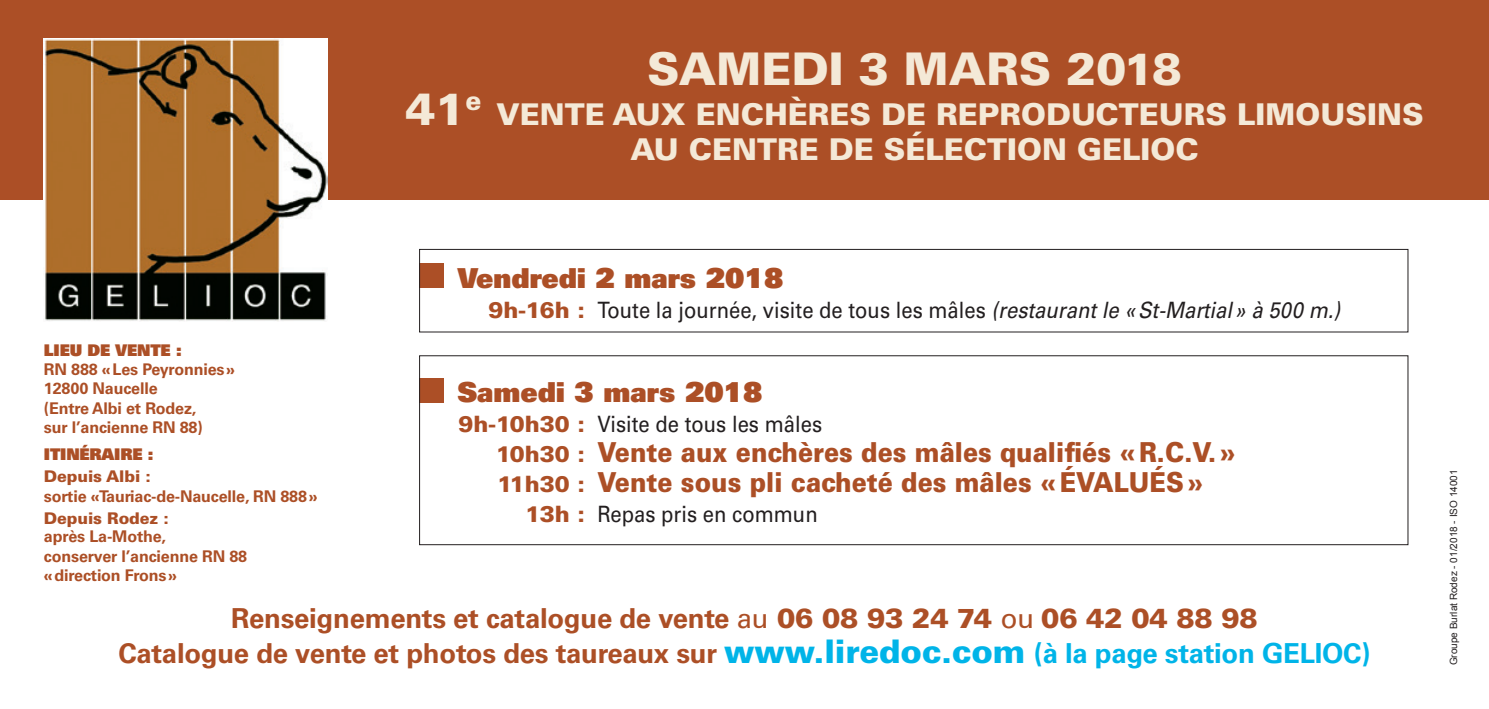
<style>
.page{position:relative;width:1489px;height:709px;background:#fff}
.page>*{position:absolute;margin:0;border:0;box-sizing:border-box;transform-origin:0 0}
.t1{font:900 45px "Univers";color:#f4e9d7}
.t2{font:900 30px/35px "Univers";color:#f4e9d7}
.t3{font:700 27.5px/34.5px "Univers";letter-spacing:-.01em;color:#ac4f26;text-align:center}
.t4{font:900 27.5px/30px "Univers";color:#ac4f26;scale:.9 1}
.t5{font:900 27.5px "Univers";color:#ac4f26}
.t6{font:22.5px "Univers";color:#231f20;scale:.9 1}
.t7{font:700 16px/19.2px "Univers";letter-spacing:-.01em;color:#ac4f26}
.t8{font:900 16px "Univers";letter-spacing:-.01em;color:#ac4f26}
.t9{font:900 16px "Univers";letter-spacing:-.01em;color:#ac4f26}
.t10{font:10px "Arial";color:#231f20}
.s1{font-weight:900;color:#ac4f26}
.s2{font-style:italic}
.s3{font-weight:400}
.s4{font-weight:900}
.s5{font-weight:900;font-size:32.5px;color:#00b4e8}
.s6{color:#00b4e8}
.s7{font-size:22.5px}
</style>
<div class="page">
<div style="left:0;top:0;width:1488px;height:199px;background:#ac4f26"></div>
<div style="left:420px;top:264px;width:24px;height:24px;background:#ac4f26"></div>
<div style="left:419px;top:249px;width:989px;height:83px;border:1px solid #231f20"></div>
<div style="left:420px;top:378px;width:24px;height:24px;background:#ac4f26"></div>
<div style="left:419px;top:355px;width:989px;height:190px;border:1px solid #231f20"></div>
<img style="left:44px;top:38px;width:283px;height:283px">
<h1 class="t1" style="left:647px;top:41px;width:536px">SAMEDI 3 MARS 2018</h1>
<h1 class="t1" style="left:405px;top:81px;width:78px">41<sup>e</sup></h1>
<h2 class="t2" style="left:630px;top:96px;width:795px;text-indent:-134px">VENTE AUX ENCHÈRES DE REPRODUCTEURS LIMOUSINS<br>AU CENTRE DE SÉLECTION GELIOC</h2>
<h3 class="t5" style="left:457px;top:260px;width:327px">Vendredi 2 mars 2018</h3>
<h3 class="t6" style="left:488px;top:296px;width:947px"><span class="s1">9h-16h :</span> Toute la journée, visite de tous les mâles <span class="s2">(restaurant le «St-Martial» à 500 m.)</span></h3>
<p class="t8" style="left:44px;top:339px;width:139px">LIEU DE VENTE :</p>
<p class="t7" style="left:44px;top:360px;width:193px">RN 888 «Les Peyronnies»<br>12800 Naucelle<br>(Entre Albi et Rodez,<br>sur l’ancienne RN 88)</p>
<p class="t8" style="left:44px;top:443px;width:111px">ITINÉRAIRE :</p>
<p class="t9" style="left:44px;top:466px;width:108px">Depuis Albi :</p>
<p class="t7" style="left:44px;top:486px;width:275px">sortie «Tauriac-de-Naucelle, RN 888»</p>
<p class="t9" style="left:44px;top:508px;width:126px">Depuis Rodez :</p>
<p class="t7" style="left:44px;top:527px;width:205px">après La-Mothe,<br>conserver l’ancienne RN 88 «direction Frons»</p>
<h3 class="t3" style="left:118px;top:601px;width:1253px">Renseignements et catalogue de vente <span class="s3">au</span> <span class="s4">06 08 93 24 74</span> <span class="s3">ou</span> <span class="s4">06 42 04 88 98<br></span>Catalogue de vente et photos des taureaux sur <span class="s5">www.liredoc.com</span> <span class="s6">(à la page station GELIOC)</span></h3>
<h3 class="t5" style="left:457px;top:374px;width:306px">Samedi 3 mars 2018</h3>
<h3 class="t6" style="left:458px;top:411px;width:405px"><span class="s1">9h-10h30 :</span> Visite de tous les mâles</h3>
<h3 class="t4" style="left:496px;top:437px;width:823px"><span class="s7">10h30 :</span> Vente aux enchères des mâles qualifiés «R.C.V.»<br><span class="s7">11h30 :</span> Vente sous pli cacheté des mâles «ÉVALUÉS»</h3>
<h3 class="t6" style="left:525px;top:501px;width:326px"><span class="s1">13h :</span> Repas pris en commun</h3>
<p class="t10" style="left:1446px;top:665px;width:197px;rotate:-90deg">Groupe Burlat Rodez - 01/2018 - ISO 14001</p>
</div>
